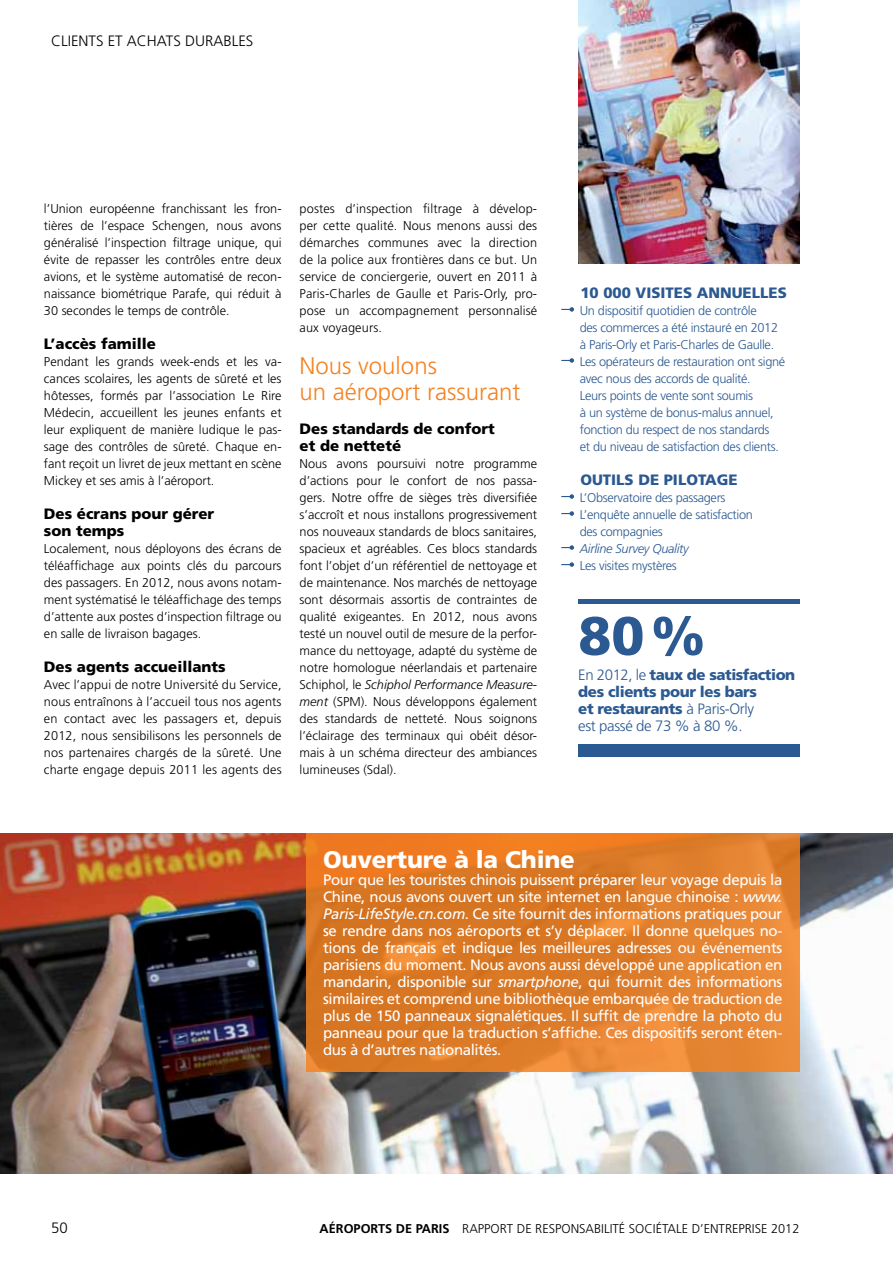
<style>
.page{position:relative;width:893px;height:1263px;background:#fff}
.page>*{position:absolute;margin:0;border:0;box-sizing:border-box;transform-origin:0 0}
.t1{font:900 54px "Frutiger";color:#2b5991}
.t2{font:300 24px/25.5px "Frutiger";color:#f58220}
.t3{font:900 24px "Frutiger";letter-spacing:-.01em;color:#fff}
.t4{font:15px/17px "Frutiger";letter-spacing:-.025em;color:#fff;text-align:justify}
.t5{font:900 15px/17px "Frutiger";letter-spacing:-.025em;color:#2b5991}
.t6{font:900 15px/17px "Frutiger";color:#000}
.t7{font:300 15px "Frutiger";color:#000}
.t8{font:900 15px "Frutiger";color:#2b5991}
.t9{font:300 12.75px/17px "Frutiger";color:#000;text-align:justify}
.t10{font:300 12.75px/17px "Frutiger";letter-spacing:-.025em;color:#2b5991}
.t11{font:italic 300 12.75px "Frutiger";letter-spacing:-.025em;color:#2b5991}
.s1{font-style:italic}
.s2{font-weight:300}
.s3{font-weight:700}
</style>
<div class="page">
<img style="left:578px;top:0;width:221px;height:264px">
<svg style="left:561px;top:307px;width:13px;height:5px"></svg>
<svg style="left:561px;top:358px;width:13px;height:5px"></svg>
<svg style="left:561px;top:494px;width:13px;height:5px"></svg>
<svg style="left:561px;top:511px;width:13px;height:5px"></svg>
<svg style="left:561px;top:545px;width:13px;height:5px"></svg>
<svg style="left:561px;top:562px;width:13px;height:5px"></svg>
<img style="left:0;top:833px;width:893px;height:341px">
<svg style="left:306px;top:833px;width:493px;height:238px;background:#e07c29"></svg>
<hr style="left:578px;top:600px;width:221px;height:4px;background:#2b5991">
<div style="left:578px;top:744px;width:221px;height:13px;background:#2b5991"></div>
<p class="t7" style="left:51px;top:32px;width:204px">Clients et Ac hats durables</p>
<p class="t9" style="left:44px;top:200px;width:239px">l’U nion européenne franchissant les fron&shy;tières de l’espace Schengen, nous avons généralisé l’inspection filtrage unique, qui évite de repasser les contrôles entre deux avions, et le système automatisé de recon&shy;naissance biométrique Parafe, qui réduit à 30 secondes le temps de contrôle.</p>
<p class="t6" style="left:44px;top:335px;width:114px">L’accès famille</p>
<p class="t9" style="left:44px;top:353px;width:239px">Pendant les grands week-ends et les va&shy;cances scolaires, les agents de sûreté et les hôtesses, formés par l’association Le Rire Médecin, accueillent les jeunes enfants et leur expliquent de manière ludique le pas&shy;sage des contrôles de sûreté. Chaque en&shy;fant reçoit un livret de jeux mettant en scène Mickey et ses amis à l’aéroport.</p>
<p class="t6" style="left:44px;top:505px;width:172px">Des écrans pour gérer son temps</p>
<p class="t9" style="left:44px;top:540px;width:239px">Localement, nous déployons des écrans de téléaffichage aux points clés du parcours des passagers. En 2012, nous avons notam&shy;ment systématisé le téléaffichage des temps d’attente aux postes d’inspection filtrage ou en salle de livraison bagages.</p>
<p class="t6" style="left:44px;top:658px;width:183px">Des agents accueillants</p>
<p class="t9" style="left:44px;top:676px;width:239px">Avec l’appui de notre U niversité du Service, nous entraînons à l’accueil tous nos agents en contact avec les passagers et, depuis 2012, nous sensibilisons les personnels de nos partenaires chargés de la sûreté. U ne charte engage depuis 2011 les agents des</p>
<p class="t9" style="left:300px;top:200px;width:239px">postes d’inspection filtrage à dévelop&shy;per cette qualité. Nous menons aussi des démarches communes avec la direction de la police aux frontières dans ce but. U n service de conciergerie, ouvert en 2011 à Paris-Charles de Gaulle et Paris-Orly, pro&shy;pose un accompagnement personnalisé aux voyageurs.</p>
<h2 class="t2" style="left:300px;top:353px;width:222px">Nous voulons<br>un aéroport rassurant</h2>
<p class="t6" style="left:300px;top:420px;width:197px">Des standards de confort et de netteté</p>
<p class="t9" style="left:300px;top:455px;width:239px">Nous avons poursuivi notre programme d’actions pour le confort de nos passa&shy;gers. Notre offre de sièges très diversifiée s’accroît et nous installons progressivement nos nouveaux standards de blocs sanitaires, spacieux et agréables. Ces blocs standards font l’objet d’un référentiel de nettoyage et de maintenance. Nos marchés de nettoyage sont désormais assortis de contraintes de qualité exigeantes. En 2012, nous avons testé un nouvel outil de mesure de la perfor&shy;mance du nettoyage, adapté du système de notre homologue néerlandais et partenaire Schiphol, le <span class="s1">Schiphol Performance Measure&shy;ment</span> (SPM). Nous développons également des standards de netteté. Nous soignons l’éclairage des terminaux qui obéit désor&shy;mais à un schéma directeur des ambiances lumineuses (Sdal).</p>
<p class="t5" style="left:580px;top:284px;width:129px">10 000 visites annue</p>
<p class="t5" style="left:752px;top:284px;width:27px">lles</p>
<p class="t10" style="left:580px;top:302px;width:207px">U n dispositif quotidien de contrôle<br>des commerces a été instauré en 2012 à Paris-Orly et Paris-Charles de Gaulle.<br>Les opérateurs de restauration ont signé avec nous des accords de qualité.<br>Leurs points de vente sont soumis<br>à un système de bonus-malus annuel, fonction du respect de nos standards<br>et du niveau de satisfaction des clients.</p>
<p class="t8" style="left:580px;top:470px;width:157px">Outils de pilotage</p>
<p class="t10" style="left:580px;top:489px;width:175px">L’Observatoire des passagers<br>L’enquête annuelle de satisfaction des compagnies</p>
<p class="t11" style="left:580px;top:541px;width:110px">Airline Survey Quality</p>
<p class="t10" style="left:580px;top:557px;width:99px">Les visites mystères</p>
<h1 class="t1" style="left:578px;top:603px;width:128px">80%</h1>
<p class="t5" style="left:578px;top:666px;width:218px"><span class="s2">En 2012, le</span> taux de satisfaction des clients pour les bars<br>et restaurants <span class="s2">à Paris-Orly<br>est passé de 73 % à 80 %.</span></p>
<h2 class="t3" style="left:323px;top:845px;width:253px">Ouverture à la Chine</h2>
<p class="t4" style="left:323px;top:871px;width:461px">Pour que les touristes chinois puissent préparer leur voyage depuis la Chine, nous avons ouvert un site internet en langue chinoise : <span class="s1">www.<br>Paris-LifeStyle.cn.com</span>. Ce site fournit des informations pratiques pour se rendre dans nos aéroports et s’y déplacer. Il donne quelques no&shy;tions de français et indique les meilleures adresses ou événements parisiens du moment. Nous avons aussi développé une application en mandarin, disponible sur <span class="s1">smartphone</span>, qui fournit des informations similaires et comprend une bibliothèque embarquée de traduction de plus de 150 panneaux signalétiques. Il suffit de prendre la photo du panneau pour que la traduction s’affiche. Ces dispositifs seront éten&shy;dus à d’autres nationalités.</p>
<p class="t7" style="left:51px;top:1219px;width:18px">50</p>
<p class="t9" style="left:320px;top:1220px;width:481px"><span class="s3">AÉROPORTS DE PARIS</span> Rapport de responsabilité soc iétale d’entreprise 2012</p>
</div>
